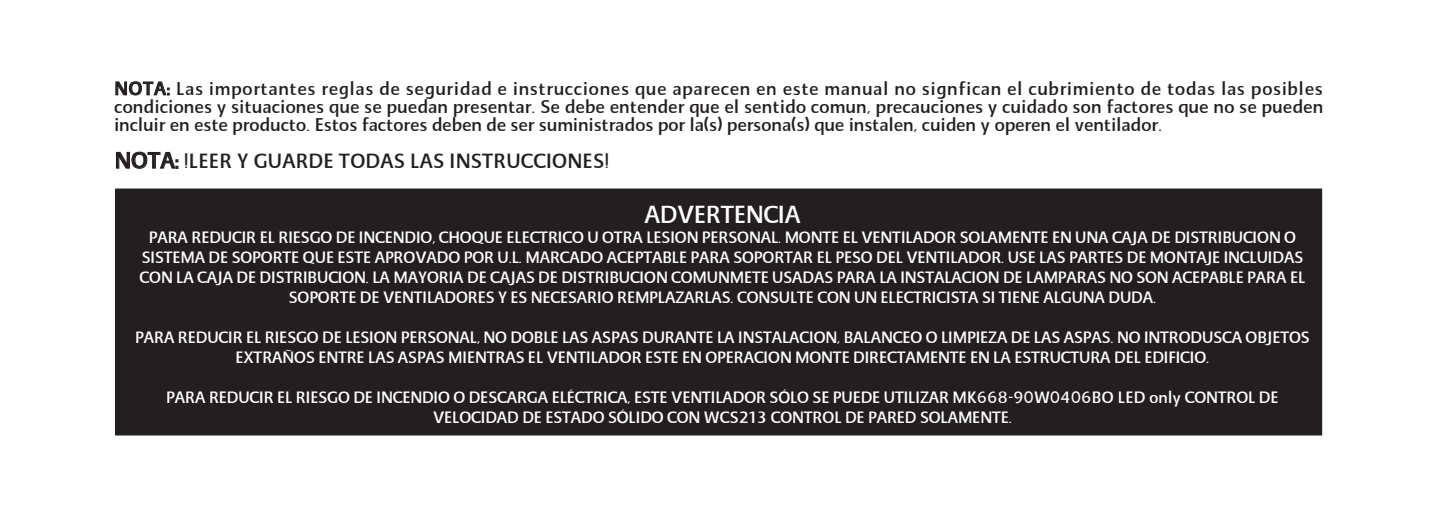
<style>
.page{position:relative;width:1442px;height:506px;background:#fff}
.page>*{position:absolute;margin:0;border:0;box-sizing:border-box;transform-origin:0 0}
.t1{font:500 24px "AI Quanta";letter-spacing:-.025em;color:#fff}
.t2{font:500 20px "AI Quanta";color:#231f20}
.t3{font:500 18px/18px "AI Quanta";color:#231f20;text-align:justify}
.t4{font:500 16px/20px "AI Quanta";letter-spacing:-.025em;color:#fff;text-align:center}
.s1{font-size:22px}
</style>
<div class="page">
<div style="left:116px;top:189px;width:1206px;height:246px;background:#231f20"></div>
<p class="t3" style="left:114px;top:80px;width:1211px">NOTA: Las importantes reglas de seguridad e instrucciones que aparecen en este manual no signfican el cubrimiento de todas las posibles condiciones y situaciones que se puedan presentar. Se debe entender que el sentido comun, precauciones y cuidado son factores que no se pueden incluir en este producto. Estos factores deben de ser suministrados por la(s) persona(s) que instalen, cuiden y operen el ventilador.</p>
<p class="t2" style="left:114px;top:151px;width:497px"><span class="s1">NOTA:</span> !LEER Y GUARDE TODAS LAS INSTRUCCIONES!</p>
<h1 class="t1" style="left:644px;top:202px;width:158px">ADVERTENCIA</h1>
<p class="t4" style="left:139px;top:228px;width:1167px">PARA REDUCIR EL RIESGO DE INCENDIO, CHOQUE ELECTRICO U OTRA LESION PERSONAL. MONTE EL VENTILADOR SOLAMENTE EN UNA CAJA DE DISTRIBUCION O SISTEMA DE SOPORTE QUE ESTE APROVADO POR U.L. MARCADO ACEPTABLE PARA SOPORTAR EL PESO DEL VENTILADOR. USE LAS PARTES DE MONTAJE INCLUIDAS CON LA CAJA DE DISTRIBUCION. LA MAYORIA DE CAJAS DE DISTRIBUCION COMUNMETE USADAS PARA LA INSTALACION DE LAMPARAS NO SON ACEPABLE PARA EL SOPORTE DE VENTILADORES Y ES NECESARIO REMPLAZARLAS. CONSULTE CON UN ELECTRICISTA SI TIENE ALGUNA DUDA.</p>
<p class="t4" style="left:135px;top:328px;width:1176px">PARA REDUCIR EL RIESGO DE LESION PERSONAL, NO DOBLE LAS ASPAS DURANTE LA INSTALACION, BALANCEO O LIMPIEZA DE LAS ASPAS. NO INTRODUSCA OBJETOS<br>EXTRAÑOS ENTRE LAS ASPAS MIENTRAS EL VENTILADOR ESTE EN OPERACION MONTE DIRECTAMENTE EN LA ESTRUCTURA DEL EDIFICIO.</p>
<p class="t4" style="left:166px;top:388px;width:1114px">PARA REDUCIR EL RIESGO DE INCENDIO O DESCARGA ELÉCTRICA, ESTE VENTILADOR SÓLO SE PUEDE UTILIZAR MK668-90W0406BO LED only CONTROL DE<br>VELOCIDAD DE ESTADO SÓLIDO CON WCS213 CONTROL DE PARED SOLAMENTE.</p>
</div>
